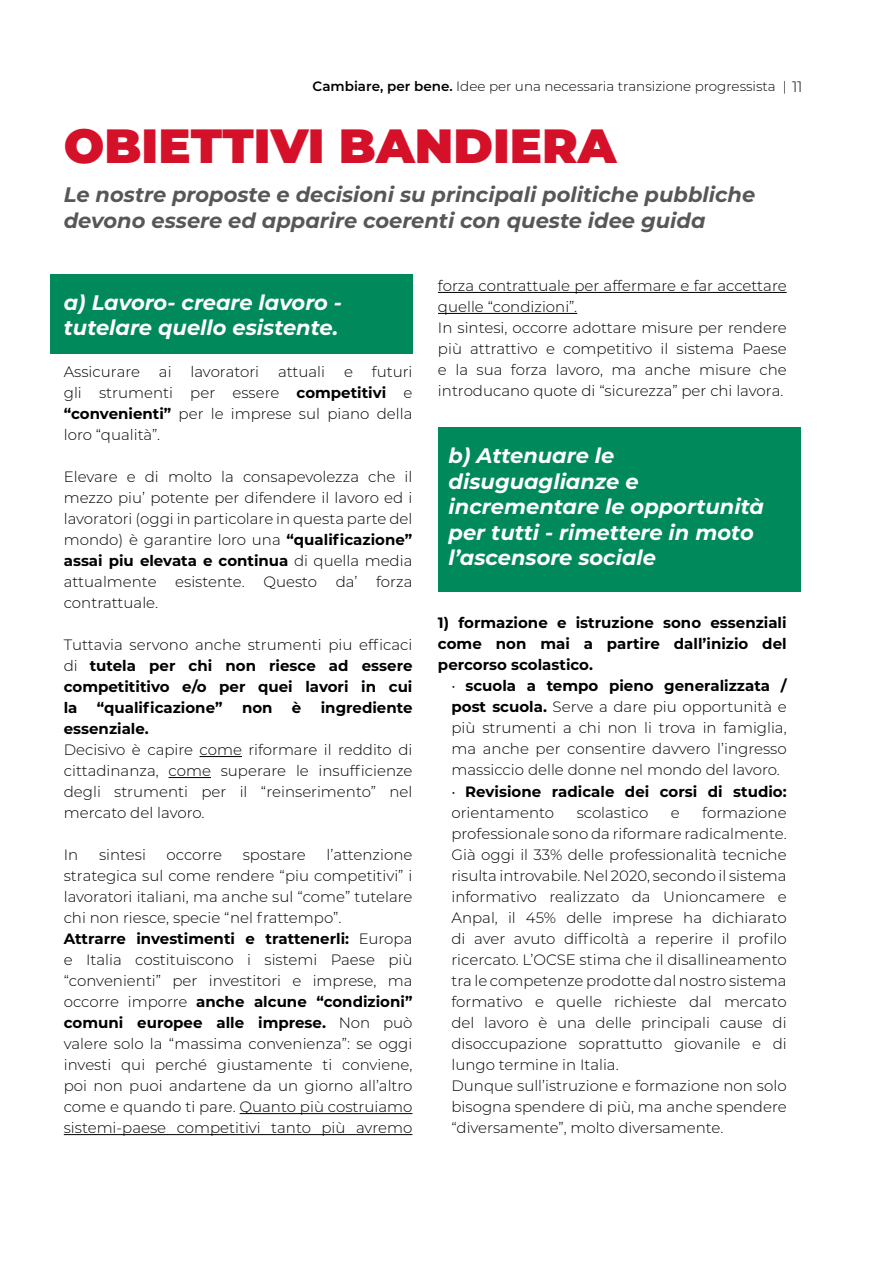
<style>
.page{position:relative;width:893px;height:1263px;background:#fff}
.page>*{position:absolute;margin:0;border:0;box-sizing:border-box;transform-origin:0 0}
.t1{font:900 48px "Montserrat";color:#d5112a}
.t2{font:italic 700 21px/25.5px "Montserrat";color:#fff}
.t3{font:italic 700 21px/25.5px "Montserrat";color:#575756}
.t4{font:300 15px/21px "Montserrat";color:#000;text-align:justify}
.t5{font:700 15px/21px "Montserrat";color:#000;text-align:justify}
.t6{font:300 13.5px "Montserrat";color:#000}
.s1{font-weight:600}
.s2{font-size:15px}
.s3{font-weight:700}
.s4{font-weight:300}
</style>
<div class="page">
<div style="left:438px;top:427px;width:362px;height:165px;background:#008a5b"></div>
<div style="left:50px;top:274px;width:362px;height:80px;background:#008a5b"></div>
<hr style="left:200px;top:756px;width:42px;height:1px;background:#000">
<hr style="left:169px;top:777px;width:42px;height:1px;background:#000">
<hr style="left:240px;top:1113px;width:172px;height:1px;background:#000">
<hr style="left:64px;top:1134px;width:348px;height:1px;background:#000">
<hr style="left:438px;top:292px;width:349px;height:1px;background:#000">
<hr style="left:438px;top:313px;width:139px;height:1px;background:#000">
<p class="t6" style="left:313px;top:77px;width:491px"><span class="s1">Cambiare, per bene.</span> Idee per una necessaria transizione progressista | <span class="s2">11</span></p>
<h1 class="t1" style="left:64px;top:110px;width:554px">OBIETTIVI BANDIERA</h1>
<h2 class="t3" style="left:64px;top:181px;width:693px">Le nostre proposte e decisioni su principali politiche pubbliche devono essere ed apparire coerenti con queste idee guida</h2>
<h2 class="t2" style="left:64px;top:288px;width:280px">a) Lavoro- creare lavoro - tutelare quello esistente.</h2>
<p class="t4" style="left:64px;top:361px;width:78px">Assicurare</p>
<p class="t4" style="left:159px;top:361px;width:14px">ai</p>
<p class="t4" style="left:190px;top:361px;width:70px">lavoratori</p>
<p class="t4" style="left:278px;top:361px;width:49px">attuali</p>
<p class="t4" style="left:344px;top:361px;width:10px">e</p>
<p class="t4" style="left:64px;top:361px;width:350px;text-indent:308px">futuri gli strumenti per essere <span class="s3">competitivi</span> e <span class="s3">“convenienti”</span> per le imprese sul piano della loro “qualità”.</p>
<p class="t4" style="left:64px;top:466px;width:350px">Elevare e di molto la consapevolezza che il mezzo piu’ potente per difendere il lavoro ed i lavoratori (oggi in particolare in questa parte del mondo) è garantire loro una <span class="s3">“qualificazione” assai piu elevata e continua</span> di quella media attualmente esistente. Questo da’ forza contrattuale.</p>
<p class="t5" style="left:64px;top:633px;width:350px"><span class="s4">Tuttavia servono anche strumenti piu efficaci di</span> tutela per chi non riesce ad essere competititivo e/o per quei lavori in cui la</p>
<p class="t5" style="left:97px;top:696px;width:127px">“qualificazione”</p>
<p class="t5" style="left:242px;top:696px;width:32px">non</p>
<p class="t5" style="left:292px;top:696px;width:11px">è</p>
<p class="t5" style="left:321px;top:696px;width:93px">ingrediente</p>
<p class="t5" style="left:64px;top:717px;width:87px">essenziale.</p>
<p class="t4" style="left:64px;top:739px;width:350px">Decisivo è capire come riformare il reddito di cittadinanza, come superare le insufficienze degli strumenti per il “reinserimento” nel mercato del lavoro.</p>
<p class="t4" style="left:64px;top:844px;width:16px">In</p>
<p class="t4" style="left:99px;top:844px;width:48px">sintesi</p>
<p class="t4" style="left:167px;top:844px;width:57px">occorre</p>
<p class="t4" style="left:243px;top:844px;width:65px">spostare</p>
<p class="t4" style="left:64px;top:844px;width:350px;text-align:left;text-indent:263px">l’attenzione strategica sul come rendere “piu competitivi” i lavoratori italiani, ma anche sul “come” tutelare chi non riesce, specie “nel frattempo”.<br><span class="s3">Attrarre investimenti e trattenerli:</span> Europa e Italia costituiscono i sistemi Paese più “convenienti” per investitori e imprese, ma occorre imporre <span class="s3">anche alcune “condizioni” comuni europee alle imprese.</span> Non può valere solo la “massima convenienza”: se oggi investi qui perché giustamente ti conviene, poi non puoi andartene da un giorno all’altro come e quando ti pare. Quanto più costruiamo sistemi-paese competitivi tanto più avremo</p>
<p class="t4" style="left:438px;top:275px;width:350px;text-align:left">forza contrattuale per affermare e far accettare quelle “condizioni”.<br>In sintesi, occorre adottare misure per rendere più attrattivo e competitivo il sistema Paese e la sua forza lavoro, ma anche misure che introducano quote di “sicurezza” per chi lavora.</p>
<h2 class="t2" style="left:449px;top:442px;width:317px">b) Attenuare le disuguaglianze e incrementare le opportunità per tutti - rimettere in moto l’ascensore sociale</h2>
<p class="t5" style="left:438px;top:612px;width:350px">1) formazione e istruzione sono essenziali come non mai a partire dall’inizio del percorso scolastico.</p>
<p class="t4" style="left:451px;top:675px;width:337px">• <span class="s3">scuola a tempo pieno generalizzata / post scuola.</span> Serve a dare piu opportunità e più strumenti a chi non li trova in famiglia, ma anche per consentire davvero l’ingresso massiccio delle donne nel mondo del lavoro.</p>
<p class="t5" style="left:451px;top:780px;width:337px"><span class="s4">•</span> Revisione radicale dei corsi di studio: <span class="s4">orientamento</span></p>
<p class="t4" style="left:451px;top:801px;width:337px;text-align:left;text-indent:251px">formazione professionale sono da riformare radicalmente.<br>Già oggi il 33% delle professionalità tecniche risulta introvabile. Nel 2020, secondo il sistema informativo realizzato da Unioncamere e Anpal, il 45% delle imprese ha dichiarato di aver avuto difficoltà a reperire il profilo ricercato. L’OCSE stima che il disallineamento tra le competenze prodotte dal nostro sistema formativo e quelle richieste dal mercato del lavoro è una delle principali cause di disoccupazione soprattutto giovanile e di lungo termine in Italia.<br>Dunque sull’istruzione e formazione non solo bisogna spendere di più, ma anche spendere “diversamente”, molto diversamente.</p>
<p class="t4" style="left:577px;top:801px;width:73px">scolastico</p>
<p class="t4" style="left:671px;top:801px;width:10px">e</p>
</div>
